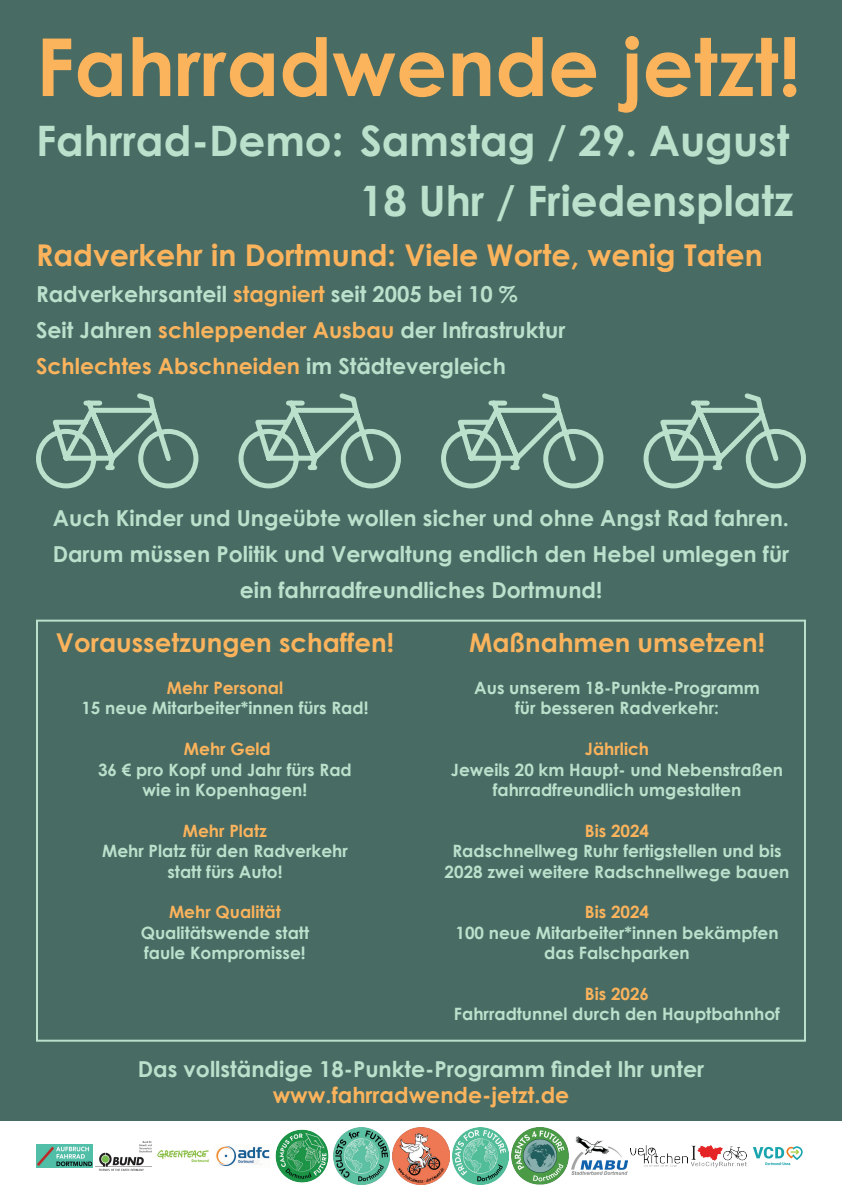
<style>
.page{position:relative;width:842px;height:1191px;background:#486b64}
.page>*{position:absolute;margin:0;border:0;box-sizing:border-box;transform-origin:0 0}
.t1{font:700 80px "Century Gothic";color:#fbb35c}
.t2{font:700 42px/60px "Century Gothic";color:#bbe1cc;text-align:right}
.Text_22{font:700 30px "Century Gothic";color:#fbb35c}
.Text_22-2{font:700 26px "Century Gothic";color:#fbb35c}
.Text_22-3{font:700 22px/36px "Century Gothic";color:#bbe1cc;text-align:center}
.Text_22-4{font:700 22px "Century Gothic";color:#fbb35c}
.Text_22-5{font:700 17px/20.4px "Century Gothic";color:#bbe1cc;text-align:center}
.Text_22-6{font:700 17px "Century Gothic";color:#fbb35c}
.s1{color:#fbb35c}
.s2{color:#bbe1cc}
</style>
<div class="page">
<div style="left:0;top:1121px;width:842px;height:70px;background:#fff"></div>
<div style="left:36px;top:619px;width:770px;height:422px;border:2px solid #bbe1cc"></div>
<svg style="left:36px;top:393px;width:163px;height:96px"></svg>
<svg style="left:238px;top:393px;width:163px;height:96px"></svg>
<svg style="left:441px;top:393px;width:163px;height:96px"></svg>
<svg style="left:643px;top:393px;width:163px;height:96px"></svg>
<img style="left:36px;top:1144px;width:56px;height:23px">
<img style="left:216px;top:1146px;width:54px;height:21px">
<img style="left:393px;top:1127px;width:56px;height:57px">
<img style="left:571px;top:1136px;width:57px;height:39px">
<img style="left:95px;top:1141px;width:57px;height:29px">
<img style="left:275px;top:1129px;width:54px;height:54px">
<img style="left:452px;top:1127px;width:57px;height:57px">
<img style="left:631px;top:1145px;width:56px;height:21px">
<img style="left:157px;top:1150px;width:52px;height:12px">
<img style="left:333px;top:1127px;width:57px;height:57px">
<img style="left:512px;top:1127px;width:56px;height:57px">
<img style="left:691px;top:1145px;width:55px;height:22px">
<svg style="left:753px;top:1146px;width:50px;height:19px"></svg>
<p class="t1" style="left:36px;top:6px;width:766px">Fahrradwende jetzt!</p>
<p class="t2" style="left:36px;top:109px;width:759px">Fahrrad-Demo: Samstag / 29. August<br>18 Uhr / Friedensplatz</p>
<p class="Text_22" style="left:36px;top:232px;width:728px">Radverkehr in Dortmund: Viele Worte, wenig Taten</p>
<p class="Text_22-3" style="left:36px;top:275px;width:483px">Radverkehrsanteil <span class="s1">stagniert</span> seit 2005 bei 10 %</p>
<p class="Text_22-3" style="left:36px;top:311px;width:531px">Seit Jahren <span class="s1">schleppender Ausbau</span> der Infrastruktur</p>
<p class="Text_22-4" style="left:36px;top:349px;width:471px">Schlechtes Abschneiden <span class="s2">im Städtevergleich</span></p>
<p class="Text_22-3" style="left:53px;top:498px;width:738px">Auch Kinder und Ungeübte wollen sicher und ohne Angst Rad fahren.<br>Darum müssen Politik und Verwaltung endlich den Hebel umlegen für ein fahrradfreundliches Dortmund!</p>
<p class="Text_22-2" style="left:56px;top:622px;width:339px">Voraussetzungen schaffen!</p>
<p class="Text_22-6" style="left:167px;top:675px;width:118px">Mehr Personal</p>
<p class="Text_22-5" style="left:81px;top:697px;width:288px">15 neue Mitarbeiter*innen fürs Rad!</p>
<p class="Text_22-6" style="left:184px;top:736px;width:89px">Mehr Geld</p>
<p class="Text_22-5" style="left:98px;top:758px;width:255px">36 € pro Kopf und Jahr fürs Rad wie in Kopenhagen!</p>
<p class="Text_22-6" style="left:183px;top:817px;width:86px">Mehr Platz</p>
<p class="Text_22-5" style="left:102px;top:840px;width:247px">Mehr Platz für den Radverkehr</p>
<p class="Text_22-5" style="left:167px;top:860px;width:116px">statt fürs Auto!</p>
<p class="Text_22-6" style="left:169px;top:899px;width:113px">Mehr Qualität</p>
<p class="Text_22-5" style="left:141px;top:921px;width:170px">Qualitätswende statt</p>
<p class="Text_22-5" style="left:144px;top:942px;width:163px">faule Kompromisse!</p>
<p class="Text_22-2" style="left:469px;top:622px;width:297px">Maßnahmen umsetzen!</p>
<p class="Text_22-5" style="left:474px;top:677px;width:287px">Aus unserem 18-Punkte-Programm</p>
<p class="Text_22-5" style="left:515px;top:697px;width:205px">für besseren Radverkehr:</p>
<p class="Text_22-5" style="left:451px;top:738px;width:334px"><span class="s1">Jährlich<br></span>Jeweils 20 km Haupt- und Nebenstraßen</p>
<p class="Text_22-5" style="left:493px;top:779px;width:250px">fahrradfreundlich umgestalten</p>
<p class="Text_22-6" style="left:585px;top:817px;width:66px">Bis 2024</p>
<p class="Text_22-5" style="left:452px;top:840px;width:331px">Radschnellweg Ruhr fertigstellen und bis</p>
<p class="Text_22-5" style="left:445px;top:860px;width:346px">2028 zwei weitere Radschnellwege bauen</p>
<p class="Text_22-6" style="left:585px;top:899px;width:66px">Bis 2024</p>
<p class="Text_22-5" style="left:455px;top:921px;width:325px">100 neue Mitarbeiter*innen bekämpfen</p>
<p class="Text_22-5" style="left:544px;top:942px;width:147px">das Falschparken</p>
<p class="Text_22-6" style="left:585px;top:981px;width:66px">Bis 2026</p>
<p class="Text_22-5" style="left:454px;top:1003px;width:328px">Fahrradtunnel durch den Hauptbahnhof</p>
<p class="Text_22-3" style="left:138px;top:1050px;width:568px">Das vollständige 18-Punkte-Programm findet Ihr unter</p>
<p class="Text_22-4" style="left:273px;top:1078px;width:298px">www.fahrradwende-jetzt.de</p>
</div>
